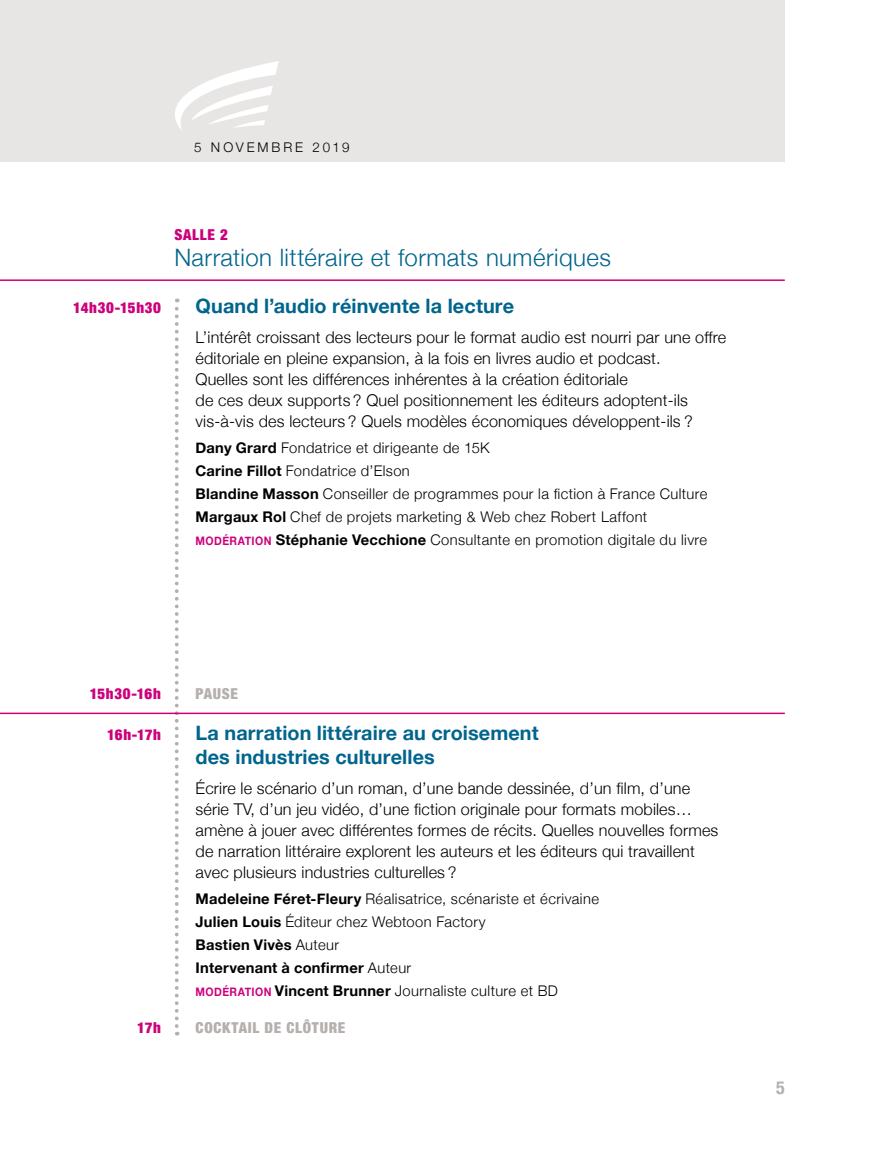
<style>
.page{position:relative;width:893px;height:1149px;background:#fff}
.page>*{position:absolute;margin:0;border:0;box-sizing:border-box;transform-origin:0 0}
.t1{font:300 24px "Helvetica Neue";letter-spacing:.015em;color:#00658c}
.t2{font:700 19.8px/24px "Helvetica Neue";letter-spacing:.005em;color:#00658c}
.t3{font:700 condensed 18px "Helvetica Neue";color:#b5b0ae}
.t4{font:300 16.2px/21px "Helvetica Neue";letter-spacing:.01em;color:#000}
.t5{font:900 condensed 15px "Helvetica Neue";letter-spacing:.04em;color:#cd007b}
.t6{font:900 condensed 15px "Helvetica Neue";letter-spacing:.045em;color:#b5b0ae}
.t7{font:300 14.7px/23px "Helvetica Neue";letter-spacing:.03em;color:#000}
.t8{font:300 13.35px "Helvetica Neue";letter-spacing:.215em;color:#000}
.s1{font-weight:700}
.s2{font-weight:700;font-size:11.7px;color:#cd007b}
</style>
<div class="page">
<div style="left:0;top:0;width:785px;height:162px;background:#e8e6e5"></div>
<svg style="left:175px;top:61px;width:104px;height:69px"></svg>
<svg style="left:175px;top:298px;width:4px;height:727px"></svg>
<hr style="left:0;top:279px;width:785px;height:2px;background:#cd007b">
<hr style="left:0;top:712px;width:785px;height:2px;background:#cd007b">
<p class="t8" style="left:194px;top:136px;width:157px">5 novembre 2019</p>
<p class="t5" style="left:174px;top:222px;width:55px">SALLE 2</p>
<h1 class="t1" style="left:174px;top:238px;width:438px">Narration littéraire et formats numériques</h1>
<p class="t5" style="left:73px;top:295px;width:89px">14H30-15H30</p>
<p class="t2" style="left:196px;top:294px;width:320px">Quand l’audio réinvente la lecture</p>
<p class="t4" style="left:196px;top:325px;width:532px">L’intérêt croissant des lecteurs pour le format audio est nourri par une offre éditoriale en pleine expansion, à la fois en livres audio et podcast.<br>Quelles sont les différences inhérentes à la création éditoriale<br>de ces deux supports ? Quel positionnement les éditeurs adoptent-ils vis-à-vis des lecteurs ? Quels modèles économiques développent-ils ?</p>
<p class="t7" style="left:196px;top:435px;width:513px"><span class="s1">Dany Grard</span> Fondatrice et dirigeante de 15K<br><span class="s1">Carine Fillot</span> Fondatrice d’Elson<br><span class="s1">Blandine Masson</span> Conseiller de programmes pour la fiction à France Culture <span class="s1">Margaux Rol</span> Chef de projets marketing &amp; Web chez Robert Laffont<br><span class="s2">Mod ératio n</span> <span class="s1">Stéphanie Vecchione</span> Consultante en promotion digitale du livre</p>
<p class="t5" style="left:90px;top:681px;width:73px">15H30-16H</p>
<p class="t6" style="left:196px;top:681px;width:44px">PAUSE</p>
<p class="t5" style="left:107px;top:722px;width:55px">16H-17H</p>
<p class="t2" style="left:196px;top:721px;width:345px">La narration littéraire au croisement des industries culturelles</p>
<p class="t4" style="left:196px;top:776px;width:524px">Écrire le scénario d’un roman, d’une bande dessinée, d’un film, d’une série TV, d’un jeu vidéo, d’une fiction originale pour formats mobiles… amène à jouer avec différentes formes de récits. Quelles nouvelles formes de narration littéraire explorent les auteurs et les éditeurs qui travaillent avec plusieurs industries culturelles ?</p>
<p class="t7" style="left:196px;top:886px;width:405px"><span class="s1">Madeleine Féret-Fleury</span> Réalisatrice, scénariste et écrivaine <span class="s1">Julien Louis</span> Éditeur chez Webtoon Factory<br><span class="s1">Bastien Vivès</span> Auteur<br><span class="s1">Intervenant à confirmer</span> Auteur<br><span class="s2">Mod ératio n</span> <span class="s1">Vincent Brunner</span> Journaliste culture et BD</p>
<p class="t5" style="left:137px;top:1014px;width:25px">17H</p>
<p class="t6" style="left:196px;top:1014px;width:150px">COCKTAIL DE CLÔTURE</p>
<p class="t3" style="left:776px;top:1072px;width:10px">5</p>
</div>
